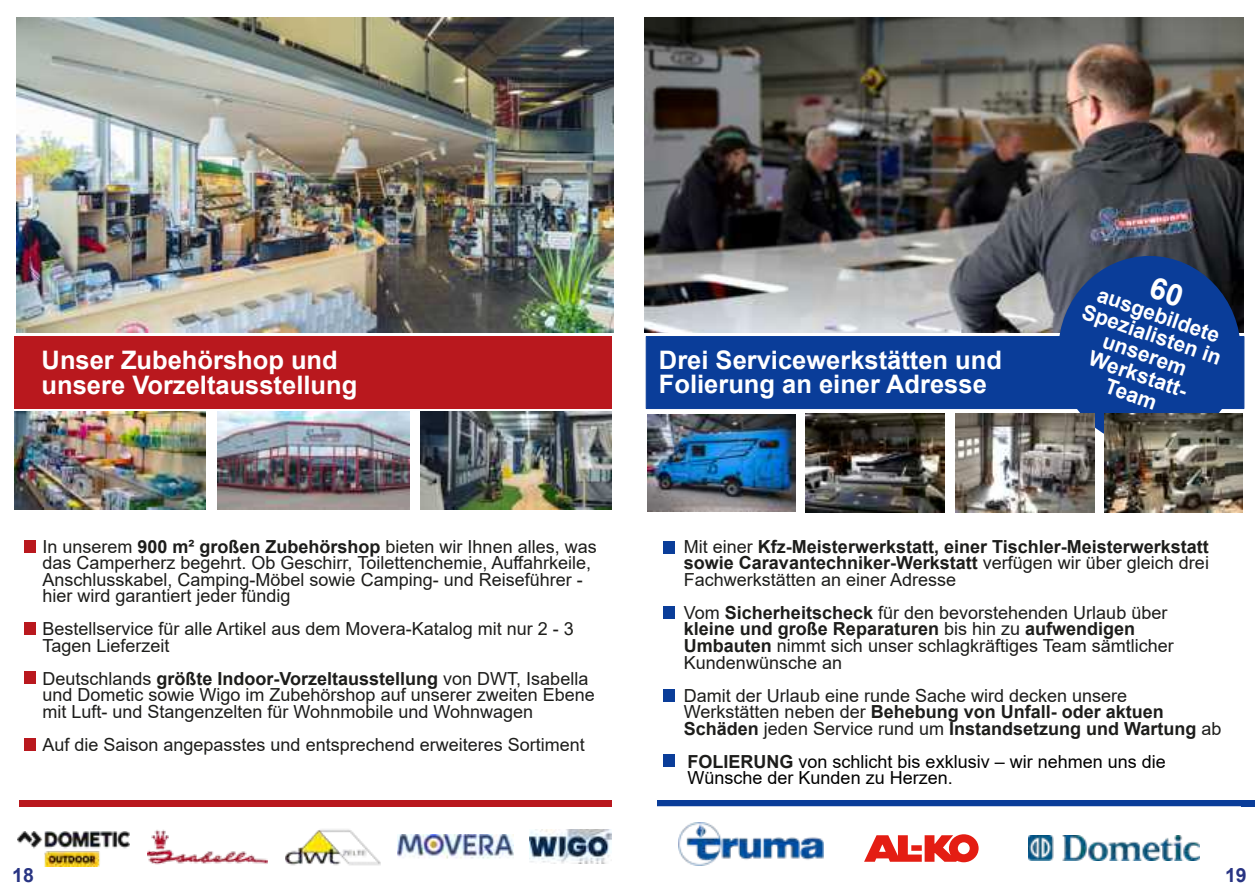
<style>
.page{position:relative;width:1259px;height:893px;background:#fff}
.page>*{position:absolute;margin:0;border:0;box-sizing:border-box;transform-origin:0 0}
.t1{font:700 25.5px/25.5px "Arial";color:#fff}
.t2{font:700 21px/21px "Arial";color:#fff;text-align:center}
.t3{font:700 19.5px "Arial";color:#283483}
.t4{font:18px/16.5px "Arial";color:#1d1d1b}
.t5{font:700 18px/16.5px "Arial";color:#1d1d1b;text-align:justify}
.t6{font:18px/16.5px "Arial";color:#000}
.s1{font-weight:700}
.s2{font-weight:400}
.s3{font-weight:700;color:#1d1d1b}
</style>
<div class="page">
<div style="left:24px;top:540px;width:11px;height:13px;background:#b9181e"></div>
<div style="left:663px;top:541px;width:12px;height:13px;background:#0a3d99"></div>
<div style="left:663px;top:606px;width:12px;height:13px;background:#0a3d99"></div>
<div style="left:663px;top:689px;width:12px;height:13px;background:#0a3d99"></div>
<div style="left:663px;top:754px;width:12px;height:13px;background:#0a3d99"></div>
<div style="left:24px;top:622px;width:11px;height:13px;background:#b9181e"></div>
<div style="left:24px;top:671px;width:11px;height:13px;background:#b9181e"></div>
<div style="left:24px;top:738px;width:11px;height:12px;background:#b9181e"></div>
<img style="left:16px;top:17px;width:597px;height:316px">
<div style="left:14px;top:337px;width:598px;height:72px;background:#b9181e"></div>
<div style="left:646px;top:336px;width:598px;height:73px;background:#0a3d99"></div>
<div style="left:657px;top:800px;width:597px;height:6px;background:#0a3d99"></div>
<div style="left:19px;top:800px;width:592px;height:6px;background:#b9181e"></div>
<img style="left:218px;top:411px;width:191px;height:99px">
<img style="left:14px;top:411px;width:192px;height:99px">
<img style="left:420px;top:411px;width:191px;height:99px">
<img style="left:805px;top:414px;width:139px;height:98px">
<img style="left:18px;top:831px;width:112px;height:35px">
<img style="left:148px;top:806px;width:119px;height:59px">
<img style="left:285px;top:829px;width:96px;height:37px">
<img style="left:397px;top:835px;width:117px;height:24px">
<img style="left:644px;top:17px;width:600px;height:316px">
<img style="left:678px;top:822px;width:145px;height:43px">
<svg style="left:864px;top:834px;width:114px;height:28px"></svg>
<div style="left:1058px;top:256px;width:182px;height:190px;background:#0a3d99;border-radius:50%"></div>
<img style="left:1028px;top:836px;width:171px;height:25px">
<img style="left:1105px;top:414px;width:137px;height:98px">
<img style="left:529px;top:829px;width:82px;height:35px">
<img style="left:647px;top:414px;width:148px;height:97px">
<img style="left:955px;top:414px;width:139px;height:98px">
<h1 class="t1" style="left:42px;top:350px;width:317px">Unser Zubehörshop und unsere Vorzeltausstellung</h1>
<h1 class="t1" style="left:659px;top:351px;width:344px;line-height:24px">Drei Servicewerkstätten und<br>Folierung an einer Adresse</h1>
<p class="t2" style="left:1100px;top:286px;width:130px;rotate:19deg">ausgebildete</p>
<p class="t2" style="left:1085px;top:303px;width:147px;rotate:19deg">Spezialisten in unserem<br>Werkstatt-<br>Team</p>
<p class="t4" style="left:42px;top:540px;width:556px">In unserem <span class="s1">900 m² großen Zubehörshop</span> bieten wir Ihnen alles, was das Camperherz begehrt. Ob Geschirr, Toilettenchemie, Auffahrkeile, Anschlusskabel, Camping-Möbel sowie Camping- und Reiseführer - hier wird garantiert jeder fündig</p>
<p class="t4" style="left:42px;top:622px;width:533px">Bestellservice für alle Artikel aus dem Movera-Katalog mit nur 2 - 3<br>Tagen Lieferzeit</p>
<p class="t4" style="left:42px;top:672px;width:554px">Deutschlands <span class="s1">größte Indoor-Vorzeltausstellung</span> von DWT, Isabella und Dometic sowie Wigo im Zubehörshop auf unserer zweiten Ebene mit Luft- und Stangenzelten für Wohnmobile und Wohnwagen</p>
<p class="t4" style="left:42px;top:738px;width:544px">Auf die Saison angepasstes und entsprechend erweiteres Sortiment</p>
<p class="t5" style="left:684px;top:540px;width:526px"><span class="s2">Mit einer</span> Kfz-Meisterwerkstatt, einer Tischler-Meisterwerkstatt sowie Caravantechniker-Werkstatt <span class="s2">verfügen wir über gleich drei Fachwerkstätten an einer Adresse</span></p>
<p class="t4" style="left:684px;top:606px;width:491px">Vom <span class="s1">Sicherheitscheck</span> für den bevorstehenden Urlaub über <span class="s1">kleine und große Reparaturen</span> bis hin zu <span class="s1">aufwendigen Umbauten</span> nimmt sich unser schlagkräftiges Team sämtlicher Kundenwünsche an</p>
<p class="t4" style="left:684px;top:689px;width:539px">Damit der Urlaub eine runde Sache wird decken unsere<br>Werkstätten neben der <span class="s1">Behebung von Unfall- oder aktuen<br>Schäden</span> jeden Service rund um <span class="s1">Instandsetzung und Wartung</span> ab</p>
<p class="t6" style="left:687px;top:755px;width:480px"><span class="s3">FOLIERUNG</span> von schlicht bis exklusiv – wir nehmen uns die<br>Wünsche der Kunden zu Herzen.</p>
<p class="t3" style="left:12px;top:867px;width:23px">18</p>
<p class="t3" style="left:1225px;top:867px;width:23px">19</p>
</div>
